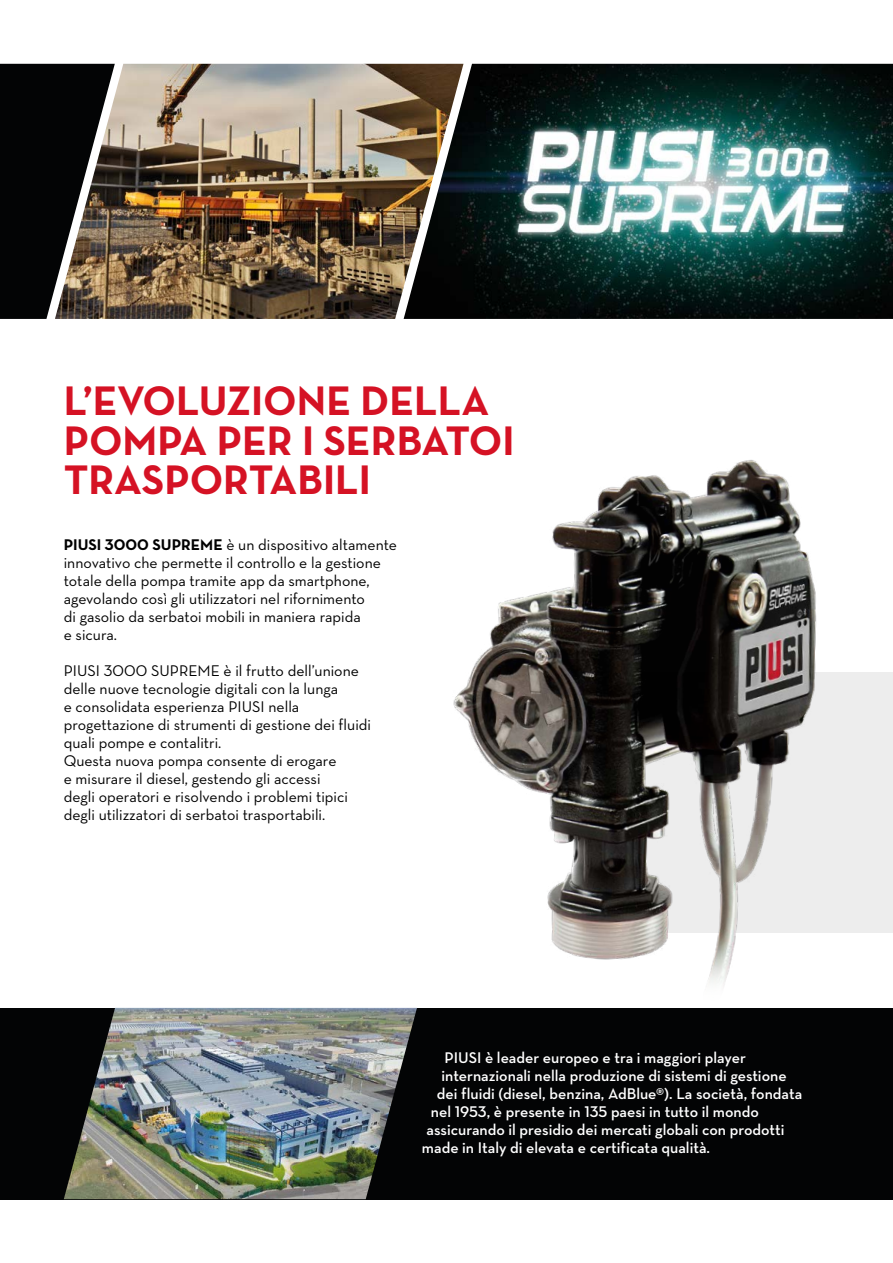
<style>
.page{position:relative;width:893px;height:1263px;background:#fff}
.page>*{position:absolute;margin:0;border:0;box-sizing:border-box;transform-origin:0 0}
.t1{font:700 42px/39px "Neutraface Text";color:#d51224}
.t2{font:15.75px/18px "Neutraface Text";color:#000}
.t3{font:600 15.75px "Neutraface Text";color:#fff}
.s1{font-weight:700}
</style>
<div class="page">
<div style="left:601px;top:672px;width:292px;height:261px;background:#ededed"></div>
<img style="left:453px;top:460px;width:364px;height:526px">
<div style="left:0;top:1008px;width:893px;height:191px;background:#030405"></div>
<div style="left:0;top:64px;width:55px;height:255px;background:#030405"></div>
<img style="left:55px;top:64px;width:349px;height:255px">
<img style="left:404px;top:64px;width:489px;height:255px">
<img style="left:64px;top:1008px;width:353px;height:191px">
<h1 class="t1" style="left:64px;top:381px;width:452px">L’EVOLUZIONE DELLA<br>POMPA PER I SERBATOI<br>TRASPORTABILI</h1>
<p class="t2" style="left:64px;top:536px;width:335px"><span class="s1">PIUSI 3000 SUPREME</span> è un dispositivo altamente innovativo che permette il controllo e la gestione totale della pompa tramite app da smartphone, agevolando così gli utilizzatori nel rifornimento<br>di gasolio da serbatoi mobili in maniera rapida<br>e sicura.</p>
<p class="t2" style="left:64px;top:662px;width:309px">PIUSI 3000 SUPREME è il frutto dell’unione delle nuove tecnologie digitali con la lunga<br>e consolidata esperienza PIUSI nella progettazione di strumenti di gestione dei fluidi quali pompe e contalitri.<br>Questa nuova pompa consente di erogare<br>e misurare il diesel, gestendo gli accessi<br>degli operatori e risolvendo i problemi tipici degli utilizzatori di serbatoi trasportabili.</p>
<p class="t3" style="left:444px;top:1047px;width:303px">PIUSI è leader europeo e tra i maggiori player</p>
<p class="t3" style="left:441px;top:1065px;width:347px">internazionali nella produzione di sistemi di gestione</p>
<p class="t3" style="left:437px;top:1083px;width:367px">dei fluidi (diesel, benzina, AdBlue®). La società, fondata</p>
<p class="t3" style="left:431px;top:1101px;width:330px">nel 1953, è presente in 135 paesi in tutto il mondo</p>
<p class="t3" style="left:426px;top:1119px;width:360px">assicurando il presidio dei mercati globali con prodotti</p>
<p class="t3" style="left:422px;top:1137px;width:290px">made in Italy di elevata e certificata qualità.</p>
</div>
